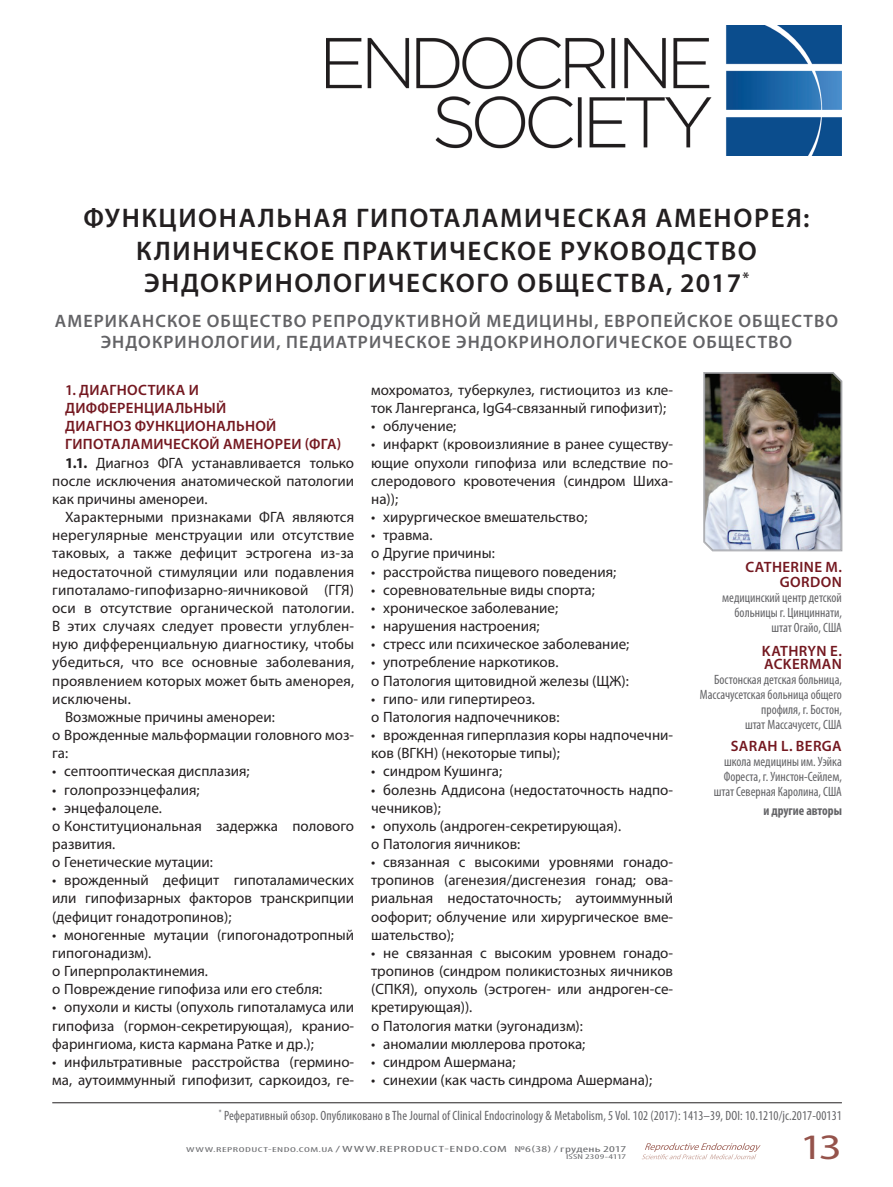
<style>
.page{position:relative;width:893px;height:1187px;background:#fff}
.page>*{position:absolute;margin:0;border:0;box-sizing:border-box;transform-origin:0 0}
.t1{font:35.85px "Myriad Pro";color:#95534b;scale:1.25 1}
.t2{font:600 27px/32.4px "Myriad Pro";letter-spacing:.06em;color:#231f20;text-align:center}
.t3{font:600 18px/21.6px "Myriad Pro";letter-spacing:.06em;color:#636366;text-align:center}
.t4{font:15px/18.1px "Myriad Pro";color:#231f20}
.t5{font:600 15px/15px "Myriad Pro";letter-spacing:.02em;color:#741820;text-align:right}
.t6{font:condensed 13.5px/15px "Myriad Pro";color:#636366;text-align:right}
.t7{font:700 condensed 13.5px "Myriad Pro";color:#636366}
.t8{font:condensed 9px "Myriad Pro";letter-spacing:.035em;color:#6c6d70;scale:1.82 1}
.t9{font:condensed 7.2px "Myriad Pro";letter-spacing:.01em;color:#6c6d70;scale:1.67 1}
.s1{font-weight:700}
.s2{font-size:7.2px}
</style>
<div class="page">
<svg style="left:642px;top:1143px;width:119px;height:16px"></svg>
<img style="left:327px;top:25px;width:515px;height:130px">
<img style="left:704px;top:372px;width:138px;height:179px">
<hr style="left:52px;top:1102px;width:790px;height:1px;background:#231f20">
<h2 class="t2" style="left:84px;top:201px;width:728px">ФУНКЦИОНАЛЬНАЯ ГИПОТАЛАМИЧЕСКАЯ АМЕНОРЕЯ:<br>КЛИНИЧЕСКОЕ ПРАКТИЧЕСКОЕ РУКОВОДСТВО<br>ЭНДОКРИНОЛОГИЧЕСКОГО ОБЩЕСТВА, 2017<sup>*</sup></h2>
<p class="t3" style="left:55px;top:309px;width:785px">АМЕРИКАНСКОЕ ОБЩЕСТВО РЕПРОДУКТИВНОЙ МЕДИЦИНЫ, ЕВРОПЕЙСКОЕ ОБЩЕСТВО<br>ЭНДОКРИНОЛОГИИ, ПЕДИАТРИЧЕСКОЕ ЭНДОКРИНОЛОГИЧЕСКОЕ ОБЩЕСТВО</p>
<p class="t5" style="left:65px;top:382px;width:135px">1. ДИАГНОСТИКА И</p>
<p class="t5" style="left:65px;top:400px;width:162px">ДИФФЕРЕНЦИАЛЬНЫЙ</p>
<p class="t5" style="left:65px;top:418px;width:213px">ДИАГНОЗ ФУНКЦИОНАЛЬНОЙ</p>
<p class="t5" style="left:65px;top:436px;width:278px">ГИПОТАЛАМИЧЕСКОЙ АМЕНОРЕИ (ФГА)</p>
<p class="t4" style="left:65px;top:453px;width:291px"><span class="s1">1.1.</span> Диагноз ФГА устанавливается только</p>
<p class="t4" style="left:52px;top:471px;width:303px">после исключения анатомической патологии</p>
<p class="t4" style="left:52px;top:489px;width:157px">как причины аменореи.</p>
<p class="t4" style="left:65px;top:507px;width:291px">Характерными признаками ФГА являются</p>
<p class="t4" style="left:52px;top:526px;width:303px">нерегулярные менструации или отсутствие</p>
<p class="t4" style="left:52px;top:544px;width:303px">таковых, а также дефицит эстрогена из-за</p>
<p class="t4" style="left:52px;top:562px;width:303px">недостаточной стимуляции или подавления</p>
<p class="t4" style="left:52px;top:580px;width:303px">гипоталамо-гипофизарно-яичниковой (ГГЯ)</p>
<p class="t4" style="left:52px;top:598px;width:303px">оси в отсутствие органической патологии.</p>
<p class="t4" style="left:52px;top:616px;width:303px">В этих случаях следует провести углублен-</p>
<p class="t4" style="left:52px;top:634px;width:303px">ную дифференциальную диагностику, чтобы</p>
<p class="t4" style="left:52px;top:653px;width:303px">убедиться, что все основные заболевания,</p>
<p class="t4" style="left:52px;top:671px;width:303px">проявлением которых может быть аменорея,</p>
<p class="t4" style="left:52px;top:689px;width:80px">исключены.</p>
<p class="t4" style="left:65px;top:707px;width:211px">Возможные причины аменореи:</p>
<p class="t4" style="left:52px;top:725px;width:303px">o Врожденные мальформации головного моз-</p>
<p class="t4" style="left:52px;top:743px;width:17px">га:</p>
<p class="t4" style="left:52px;top:762px;width:199px">• септооптическая дисплазия;</p>
<p class="t4" style="left:52px;top:780px;width:149px">• голопрозэнцефалия;</p>
<p class="t4" style="left:52px;top:798px;width:303px">• энцефалоцеле.<br>o Конституциональная задержка полового развития.<br>o Генетические мутации:</p>
<p class="t4" style="left:52px;top:870px;width:303px;text-align:justify">• врожденный дефицит гипоталамических или гипофизарных факторов транскрипции (дефицит гонадотропинов);</p>
<p class="t4" style="left:52px;top:925px;width:303px">• моногенные мутации (гипогонадотропный гипогонадизм).<br>o Гиперпролактинемия.<br>o Повреждение гипофиза или его стебля:</p>
<p class="t4" style="left:52px;top:997px;width:303px;text-align:justify">• опухоли и кисты (опухоль гипоталамуса или гипофиза (гормон-секретирующая), кранио&shy;фарингиома, киста кармана Ратке и др.);</p>
<p class="t4" style="left:52px;top:1052px;width:303px">• инфильтративные расстройства (гермино&shy;ма, аутоиммунный гипофизит, саркоидоз, ге-</p>
<p class="t4" style="left:371px;top:380px;width:303px">мохроматоз, туберкулез, гистиоцитоз из кле&shy;ток Лангерганса, IgG4-связанный гипофизит);</p>
<p class="t4" style="left:371px;top:417px;width:87px">• облучение;</p>
<p class="t4" style="left:371px;top:435px;width:303px;text-align:justify">• инфаркт (кровоизлияние в ранее существу&shy;ющие опухоли гипофиза или вследствие по&shy;слеродового кровотечения (синдром Шиха&shy;на));</p>
<p class="t4" style="left:371px;top:507px;width:218px">• хирургическое вмешательство;</p>
<p class="t4" style="left:371px;top:526px;width:125px">• травма.<br>o Другие причины:</p>
<p class="t4" style="left:371px;top:562px;width:247px">• расстройства пищевого поведения;</p>
<p class="t4" style="left:371px;top:580px;width:225px">• соревновательные виды спорта;</p>
<p class="t4" style="left:371px;top:598px;width:188px">• хроническое заболевание;</p>
<p class="t4" style="left:371px;top:616px;width:170px">• нарушения настроения;</p>
<p class="t4" style="left:371px;top:634px;width:260px">• стресс или психическое заболевание;</p>
<p class="t4" style="left:371px;top:653px;width:259px">• употребление наркотиков.<br>o Патология щитовидной железы (ЩЖ):</p>
<p class="t4" style="left:371px;top:689px;width:190px">• гипо- или гипертиреоз.<br>o Патология надпочечников:</p>
<p class="t4" style="left:371px;top:725px;width:303px">• врожденная гиперплазия коры надпочечни&shy;ков (ВГКН) (некоторые типы);</p>
<p class="t4" style="left:371px;top:762px;width:133px">• синдром Кушинга;</p>
<p class="t4" style="left:371px;top:780px;width:303px">• болезнь Аддисона (недостаточность надпо&shy;чечников);</p>
<p class="t4" style="left:371px;top:816px;width:251px">• опухоль (андроген-секретирующая). o Патология яичников:</p>
<p class="t4" style="left:371px;top:852px;width:303px;text-align:justify">• связанная с высокими уровнями гонадо&shy;тропинов (агенезия/дисгенезия гонад; ова&shy;риальная недостаточность; аутоиммунный оофорит; облучение или хирургическое вме&shy;шательство);</p>
<p class="t4" style="left:371px;top:943px;width:303px">• не связанная с высоким уровнем гонадо&shy;тропинов (синдром поликистозных яичников (СПКЯ), опухоль (эстроген- или андроген-се&shy;кретирующая)).<br>o Патология матки (эугонадизм):</p>
<p class="t4" style="left:371px;top:1034px;width:216px">• аномалии мюллерова протока;</p>
<p class="t4" style="left:371px;top:1052px;width:146px">• синдром Ашермана;</p>
<p class="t4" style="left:371px;top:1070px;width:283px">• синехии (как часть синдрома Ашермана);</p>
<p class="t5" style="left:745px;top:559px;width:98px">CATHERINE M.<br>GORDON</p>
<p class="t6" style="left:722px;top:590px;width:121px">медицинский центр детской больницы г. Цинциннати, штат Огайо, США</p>
<p class="t5" style="left:762px;top:643px;width:82px;line-height:13.5px;text-align:left">KATHRYN E.<br>ACKERMAN</p>
<p class="t6" style="left:700px;top:672px;width:144px">Бостонская детская больница,<br>Массачусетская больница общего профиля, г. Бостон,<br>штат Массачусетс, США</p>
<p class="t5" style="left:731px;top:738px;width:112px">SARAH L. BERGA</p>
<p class="t6" style="left:714px;top:754px;width:130px">школа медицины им. Уэйка<br>Фореста, г. Уинстон-Сейлем, штат Северная Каролина, США</p>
<p class="t7" style="left:763px;top:802px;width:80px">и другие авторы</p>
<p class="t6" style="left:219px;top:1107px;width:625px"><sup>*</sup> Реферативный обзор. Опубликовано в The Journal of Clinical Endocrinology &amp; Metabolism, 5 Vol. 102 (2017): 1413–39, DOI: 10.1210/jc.2017-00131</p>
<p class="t8" style="left:186px;top:1142px;width:243px"><span class="s2">WWW.REPRODUCT-ENDO.COM.UA</span> /WWW.REPRODUCT-ENDO.COM №6(38) / грудень 2017</p>
<p class="t9" style="left:566px;top:1152px;width:37px">ISSN 2309-4117</p>
<h1 class="t1" style="left:800px;top:1124px;width:35px">13</h1>
</div>
